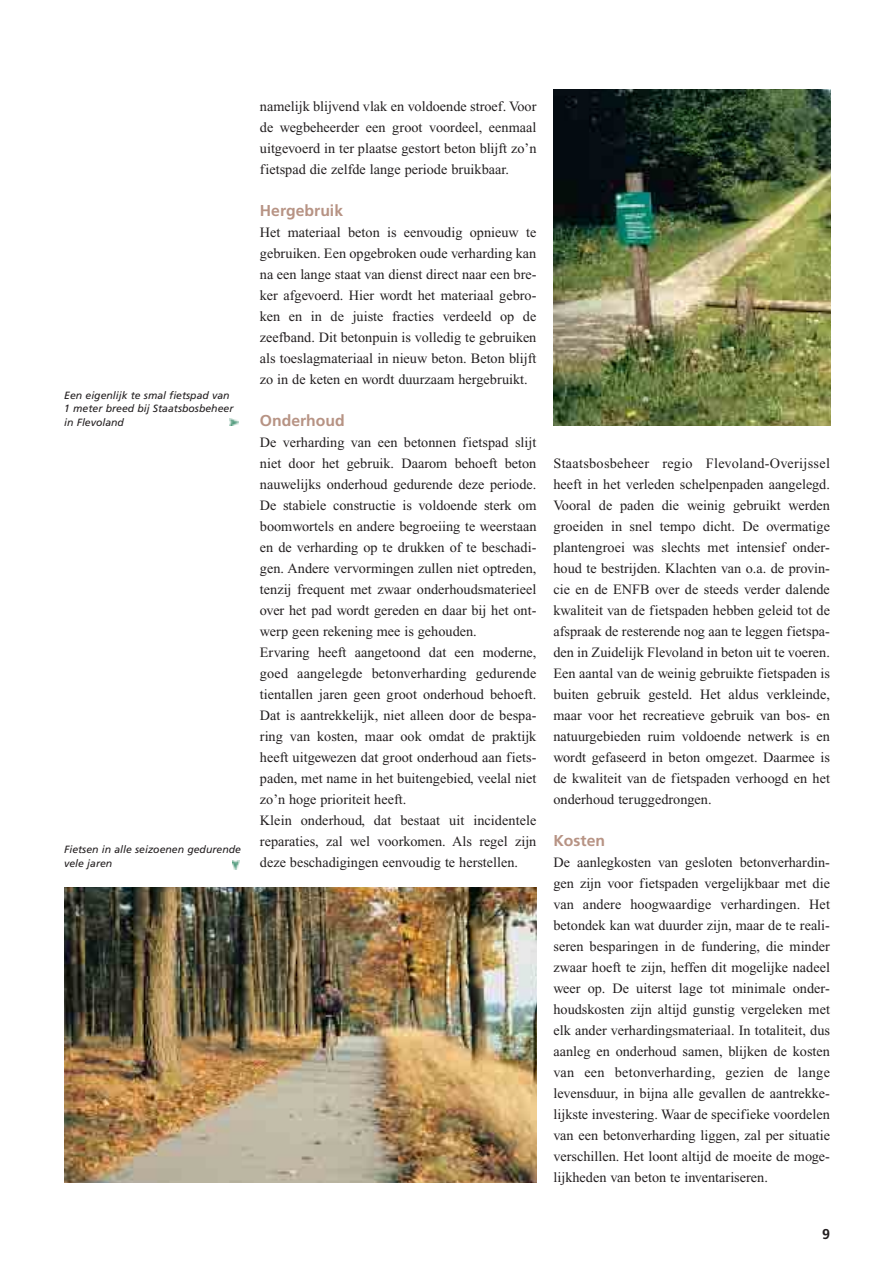
<style>
.page{position:relative;width:893px;height:1263px;background:#fff}
.page>*{position:absolute;margin:0;border:0;box-sizing:border-box;transform-origin:0 0}
.t1{font:700 15.75px "Frutiger";color:#b79384}
.t2{font:14.25px/21px "Times New Roman";color:#231f20;text-align:justify}
.t3{font:700 14.25px "Frutiger";color:#231f20}
.t4{font:italic 10.5px/13.5px "Frutiger";color:#231f20}
</style>
<div class="page">
<img style="left:553px;top:90px;width:277px;height:336px">
<img style="left:64px;top:888px;width:472px;height:294px">
<svg style="left:229px;top:418px;width:9px;height:7px"></svg>
<svg style="left:233px;top:861px;width:7px;height:9px"></svg>
<p class="t4" style="left:64px;top:389px;width:171px">Een eigenlijk te smal fietspad van<br>1 meter breed bij Staatsbosbeheer in Flevoland</p>
<p class="t4" style="left:64px;top:844px;width:178px">Fietsen in alle seizoenen gedurende vele jaren</p>
<p class="t2" style="left:260px;top:97px;width:278px">namelijk blijvend vlak en voldoende stroef. Voor de wegbeheerder een groot voordeel, eenmaal uitgevoerd in ter plaatse gestort beton blijft zo’n fietspad die zelfde lange periode bruikbaar.</p>
<p class="t1" style="left:260px;top:204px;width:85px">Hergebruik</p>
<p class="t2" style="left:260px;top:223px;width:278px">Het materiaal beton is eenvoudig opnieuw te gebruiken. Een opgebroken oude verharding kan na een lange staat van dienst direct naar een bre&shy;ker afgevoerd. Hier wordt het materiaal gebro&shy;ken en in de juiste fracties verdeeld op de zeefband. Dit betonpuin is volledig te gebruiken als toeslagmateriaal in nieuw beton. Beton blijft zo in de keten en wordt duurzaam hergebruikt.</p>
<p class="t1" style="left:260px;top:414px;width:86px">Onderhoud</p>
<p class="t2" style="left:260px;top:433px;width:278px;text-align:left">De verharding van een betonnen fietspad slijt niet door het gebruik. Daarom behoeft beton nauwelijks onderhoud gedurende deze periode.<br>De stabiele constructie is voldoende sterk om boomwortels en andere begroeiing te weerstaan en de verharding op te drukken of te beschadi&shy;gen. Andere vervormingen zullen niet optreden, tenzij frequent met zwaar onderhoudsmaterieel over het pad wordt gereden en daar bij het ont&shy;werp geen rekening mee is gehouden.<br>Ervaring heeft aangetoond dat een moderne, goed aangelegde betonverharding gedurende tientallen jaren geen groot onderhoud behoeft.<br>Dat is aantrekkelijk, niet alleen door de bespa&shy;ring van kosten, maar ook omdat de praktijk heeft uitgewezen dat groot onderhoud aan fiets&shy;paden, met name in het buitengebied, veelal niet zo’n hoge prioriteit heeft.<br>Klein onderhoud, dat bestaat uit incidentele reparaties, zal wel voorkomen. Als regel zijn deze beschadigingen eenvoudig te herstellen.</p>
<p class="t2" style="left:553px;top:454px;width:278px">Staatsbosbeheer regio Flevoland-Overijssel heeft in het verleden schelpenpaden aangelegd.<br>Vooral de paden die weinig gebruikt werden groeiden in snel tempo dicht. De overmatige plantengroei was slechts met intensief onder&shy;houd te bestrijden. Klachten van o.a. de provin&shy;cie en de ENFB over de steeds verder dalende kwaliteit van de fietspaden hebben geleid tot de afspraak de resterende nog aan te leggen fietspa&shy;den in Zuidelijk Flevoland in beton uit te voeren.<br>Een aantal van de weinig gebruikte fietspaden is buiten gebruik gesteld. Het aldus verkleinde, maar voor het recreatieve gebruik van bos- en natuurgebieden ruim voldoende netwerk is en wordt gefaseerd in beton omgezet. Daarmee is de kwaliteit van de fietspaden verhoogd en het onderhoud teruggedrongen.</p>
<p class="t1" style="left:553px;top:834px;width:53px">Kosten</p>
<p class="t2" style="left:553px;top:853px;width:278px">De aanlegkosten van gesloten betonverhardin&shy;gen zijn voor fietspaden vergelijkbaar met die van andere hoogwaardige verhardingen. Het betondek kan wat duurder zijn, maar de te reali&shy;seren besparingen in de fundering, die minder zwaar hoeft te zijn, heffen dit mogelijke nadeel weer op. De uiterst lage tot minimale onder&shy;houdskosten zijn altijd gunstig vergeleken met elk ander verhardingsmateriaal. In totaliteit, dus aanleg en onderhoud samen, blijken de kosten van een betonverharding, gezien de lange levensduur, in bijna alle gevallen de aantrekke&shy;lijkste investering. Waar de specifieke voordelen van een betonverharding liggen, zal per situatie verschillen. Het loont altijd de moeite de moge&shy;lijkheden van beton te inventariseren.</p>
<p class="t3" style="left:822px;top:1228px;width:9px">9</p>
</div>
